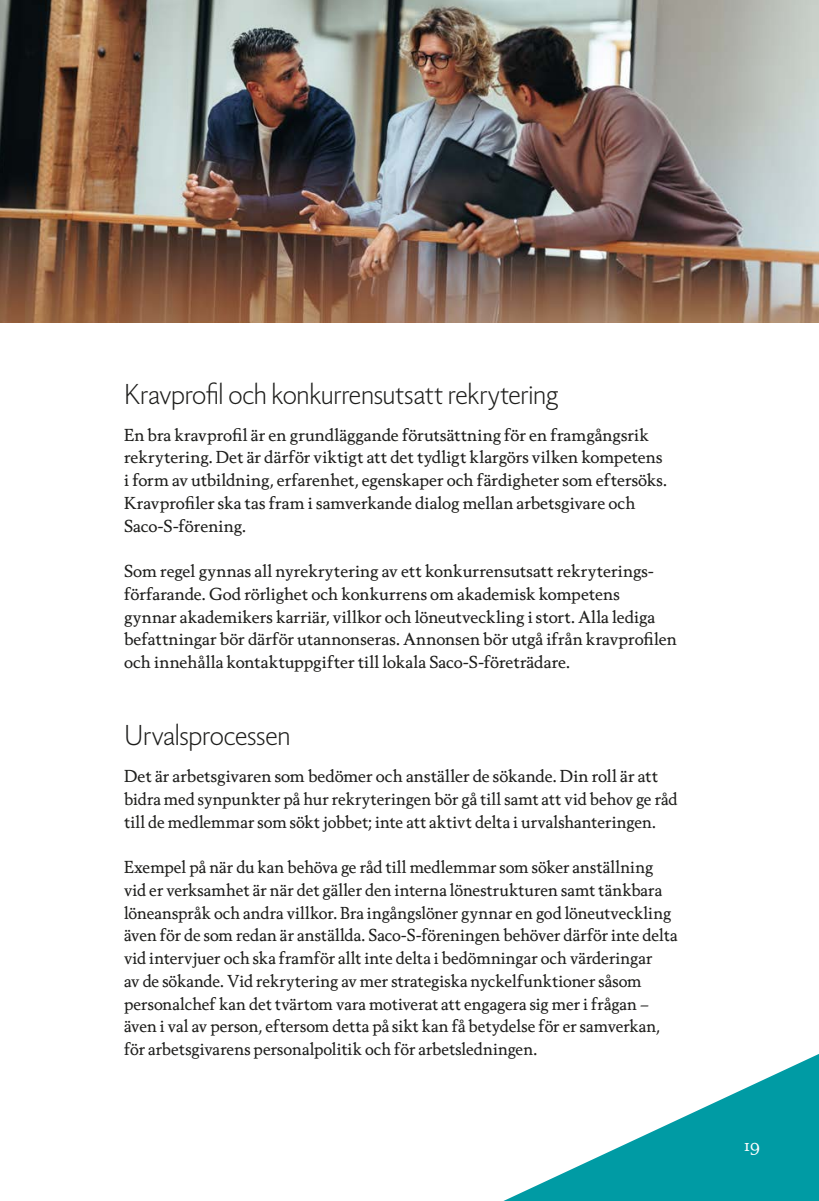
<style>
.page{position:relative;width:819px;height:1201px;background:#fff}
.page>*{position:absolute;margin:0;border:0;box-sizing:border-box;transform-origin:0 0}
.t1{font:300 28px "Berling Nova Sans Pro";letter-spacing:-.015em;color:#1d1d1b}
.t2{font:17.5px "Berling Nova Text Pro";color:#fff}
.t3{font:16.62px/22.8px "Berling Nova Text Pro";color:#1d1d1b}
</style>
<div class="page">
<img style="left:0;top:0;width:819px;height:322px">
<svg style="left:506px;top:1054px;width:313px;height:146px"></svg>
<h1 class="t1" style="left:124px;top:374px;width:435px">Kravprofil och konkurrensutsatt rekrytering</h1>
<p class="t3" style="left:124px;top:423px;width:544px">En bra kravprofil är en grundläggande förutsättning för en framgångsrik rekrytering. Det är därför viktigt att det tydligt klargörs vilken kompetens i form av utbildning, erfarenhet, egenskaper och färdigheter som eftersöks.<br>Kravprofiler ska tas fram i samverkande dialog mellan arbetsgivare och Saco‑S-förening.</p>
<p class="t3" style="left:124px;top:559px;width:554px">Som regel gynnas all nyrekrytering av ett konkurrensutsatt rekryterings&shy;förfarande. God rörlighet och konkurrens om akademisk kompetens<br>gynnar akademikers karriär, villkor och löneutveckling i stort. Alla lediga befattningar bör därför utannonseras. Annonsen bör utgå ifrån kravprofilen och innehålla kontaktuppgifter till lokala Saco-S-företrädare.</p>
<h1 class="t1" style="left:124px;top:715px;width:168px">Urvalsprocessen</h1>
<p class="t3" style="left:124px;top:764px;width:555px">Det är arbetsgivaren som bedömer och anställer de sökande. Din roll är att bidra med synpunkter på hur rekryteringen bör gå till samt att vid behov ge råd till de medlemmar som sökt jobbet; inte att aktivt delta i urvalshanteringen.</p>
<p class="t3" style="left:124px;top:855px;width:555px">Exempel på när du kan behöva ge råd till medlemmar som söker anställning vid er verksamhet är när det gäller den interna lönestrukturen samt tänkbara löneanspråk och andra villkor. Bra ingångslöner gynnar en god löneutveckling även för de som redan är anställda. Saco-S-föreningen behöver därför inte delta vid intervjuer och ska framför allt inte delta i bedömningar och värderingar<br>av de sökande. Vid rekrytering av mer strategiska nyckelfunktioner såsom personalchef kan det tvärtom vara motiverat att engagera sig mer i frågan – även i val av person, eftersom detta på sikt kan få betydelse för er samverkan, för arbetsgivarens personalpolitik och för arbetsledningen.</p>
<p class="t2" style="left:744px;top:1133px;width:17px">19</p>
</div>
